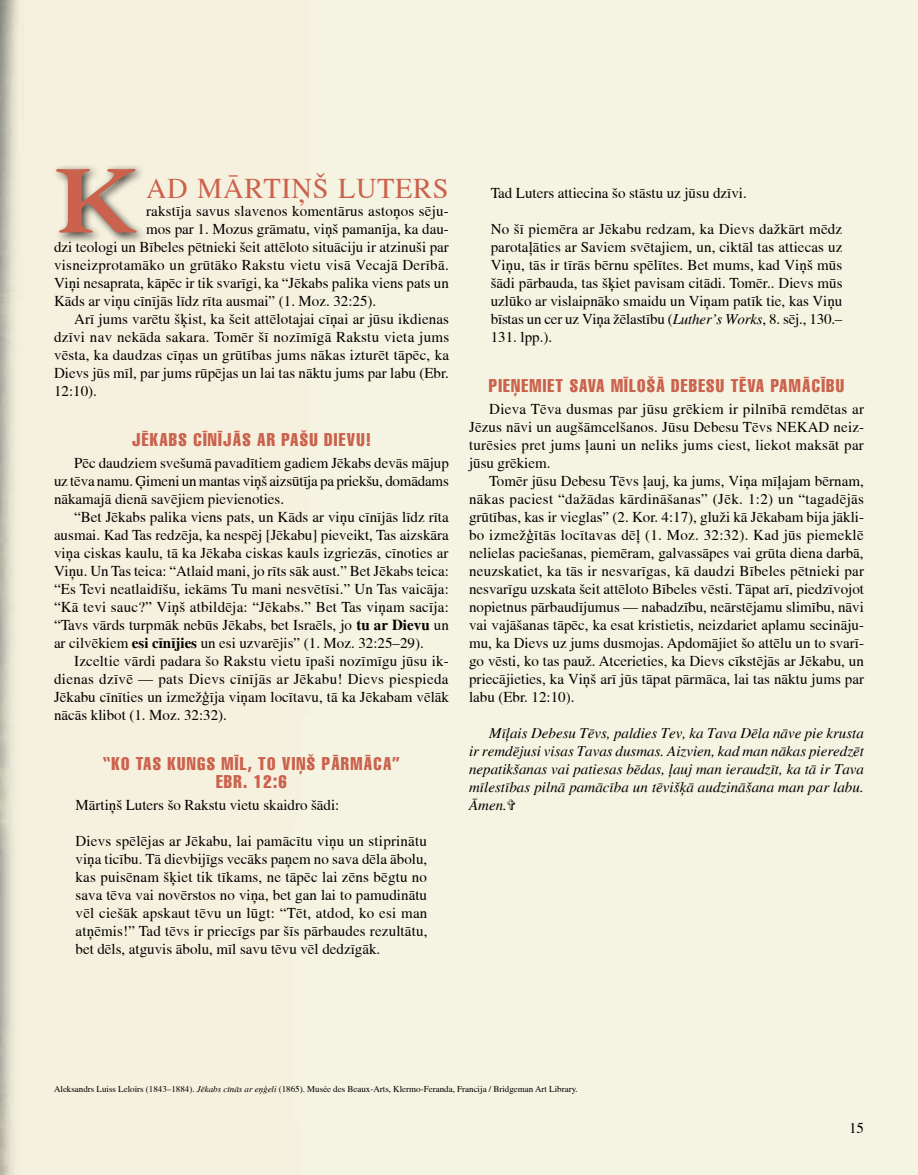
<style>
.page{position:relative;width:918px;height:1175px;background:#fff}
.page>*{position:absolute;margin:0;border:0;box-sizing:border-box;transform-origin:0 0}
.t1{font:700 90px "Rim Goudy";color:#cb624d;scale:1.25 1}
.t2{font:28.5px "Rim Times";letter-spacing:.02em;color:#cb624d}
.t3{font:18px/18px "Rim Helvetica Compr";letter-spacing:.07em;color:#cb624d;text-align:center}
.t4{font:15px/18px "Rim Times";color:#000;text-align:justify}
.t5{font:italic 15px/18px "Rim Times";letter-spacing:.005em;color:#000;text-align:justify}
.t6{font:15px "Rim Times";letter-spacing:.02em;color:#000}
.t7{font:9px "Rim Times";color:#000}
.s1{font-weight:700}
.s2{font-style:italic}
</style>
<div class="page">
<div style="left:51px;top:164px;width:221px;height:151px;background:#000;opacity:.75"></div>
<svg style="left:508px;top:799px;width:7px;height:11px"></svg>
<h1 class="t1" style="left:56px;top:147px;width:66px">K</h1>
<h2 class="t2" style="left:146px;top:173px;width:304px">AD MÂRTIÒÐ LUTERS</h2>
<p class="t4" style="left:146px;top:202px;width:304px">rakstîja savus slavenos komentârus astoòos sçju-</p>
<p class="t4" style="left:146px;top:220px;width:304px">mos par 1. Mozus grâmatu, viòð pamanîja, ka dau-</p>
<p class="t4" style="left:54px;top:238px;width:396px">dzi teologi un Bîbeles pçtnieki ðeit attçloto situâciju ir atzinuði par</p>
<p class="t6" style="left:54px;top:257px;width:396px">visneizprotamâko un grûtâko Rakstu vietu visâ Vecajâ Derîbâ.</p>
<p class="t4" style="left:54px;top:274px;width:396px">Viòi nesaprata, kâpçc ir tik svarîgi, ka “Jçkabs palika viens pats un</p>
<p class="t4" style="left:54px;top:292px;width:324px">Kâds ar viòu cînîjâs lîdz rîta ausmai” (1. Moz. 32:25).</p>
<p class="t4" style="left:74px;top:310px;width:376px">Arî jums varçtu ðíist, ka ðeit attçlotajai cîòai ar jûsu ikdienas</p>
<p class="t6" style="left:54px;top:329px;width:397px">dzîvi nav nekâda sakara. Tomçr ðî nozîmîgâ Rakstu vieta jums</p>
<p class="t4" style="left:54px;top:346px;width:397px">vçsta, ka daudzas cîòas un grûtîbas jums nâkas izturçt tâpçc, ka</p>
<p class="t4" style="left:54px;top:364px;width:396px">Dievs jûs mîl, par jums rûpçjas un lai tas nâktu jums par labu (Ebr.</p>
<p class="t4" style="left:54px;top:382px;width:44px">12:10).</p>
<p class="t3" style="left:132px;top:431px;width:240px">JÇKABS CÎNÎJÂS AR PAÐU DIEVU!</p>
<p class="t4" style="left:54px;top:454px;width:396px;text-indent:20px">Pçc daudziem sveðumâ pavadîtiem gadiem Jçkabs devâs mâjup uz tçva namu. Ìimeni un mantas viòð aizsûtîja pa priekðu, domâdams nâkamajâ dienâ savçjiem pievienoties.</p>
<p class="t4" style="left:54px;top:508px;width:397px;text-indent:20px">“Bet Jçkabs palika viens pats, un Kâds ar viòu cînîjâs lîdz rîta ausmai. Kad Tas redzçja, ka nespçj [Jçkabu] pieveikt, Tas aizskâra viòa ciskas kaulu, tâ ka Jçkaba ciskas kauls izgriezâs, cînoties ar Viòu. Un Tas teica: “Atlaid mani, jo rîts sâk aust.” Bet Jçkabs teica: “Es Tevi neatlaidîðu, iekâms Tu mani nesvçtîsi.” Un Tas vaicâja: “Kâ tevi sauc?” Viòð atbildçja: “Jçkabs.” Bet Tas viòam sacîja: “Tavs vârds turpmâk nebûs Jçkabs, bet Israçls, jo <span class="s1">tu ar Dievu</span> un ar cilvçkiem <span class="s1">esi cînîjies</span> un esi uzvarçjis” (1. Moz. 32:25–29).</p>
<p class="t4" style="left:54px;top:652px;width:397px;text-indent:20px">Izceltie vârdi padara ðo Rakstu vietu îpaði nozîmîgu jûsu ik&shy;dienas dzîvç — pats Dievs cînîjâs ar Jçkabu! Dievs piespieda Jçkabu cînîties un izmeþìîja viòam locîtavu, tâ ka Jçkabam vçlâk nâcâs klibot (1. Moz. 32:32).</p>
<p class="t3" style="left:103px;top:755px;width:299px">“KO TAS KUNGS MÎL, TO VIÒÐ PÂRMÂCA”<br>EBR. 12:6</p>
<p class="t4" style="left:76px;top:796px;width:265px">Mârtiòð Luters ðo Rakstu vietu skaidro ðâdi:</p>
<p class="t4" style="left:76px;top:832px;width:353px">Dievs spçlçjas ar Jçkabu, lai pamâcîtu viòu un stiprinâtu viòa ticîbu. Tâ dievbijîgs vecâks paòem no sava dçla âbolu, kas puisçnam ðíiet tik tîkams, ne tâpçc lai zçns bçgtu no sava tçva vai novçrstos no viòa, bet gan lai to pamudinâtu vçl cieðâk apskaut tçvu un lûgt: “Tçt, atdod, ko esi man atòçmis!” Tad tçvs ir priecîgs par ðîs pârbaudes rezultâtu, bet dçls, atguvis âbolu, mîl savu tçvu vçl dedzîgâk.</p>
<p class="t4" style="left:491px;top:184px;width:258px">Tad Luters attiecina ðo stâstu uz jûsu dzîvi.</p>
<p class="t4" style="left:491px;top:220px;width:353px">No ðî piemçra ar Jçkabu redzam, ka Dievs daþkârt mçdz parotaïâties ar Saviem svçtajiem, un, ciktâl tas attiecas uz Viòu, tâs ir tîrâs bçrnu spçlîtes. Bet mums, kad Viòð mûs ðâdi pârbauda, tas ðíiet pavisam citâdi. Tomçr.. Dievs mûs uzlûko ar vislaipnâko smaidu un Viòam patîk tie, kas Viòu bîstas un cer uz Viòa þçlastîbu (<span class="s2">Luther’s Works</span>, 8. sçj., 130.– 131. lpp.).</p>
<p class="t3" style="left:489px;top:377px;width:357px">PIEÒEMIET SAVA MÎLOÐÂ DEBESU TÇVA PAMÂCÎBU</p>
<p class="t4" style="left:469px;top:400px;width:397px;text-indent:20px">Dieva Tçva dusmas par jûsu grçkiem ir pilnîbâ remdçtas ar Jçzus nâvi un augðâmcelðanos. Jûsu Debesu Tçvs NEKAD neiz&shy;turçsies pret jums ïauni un neliks jums ciest, liekot maksât par jûsu grçkiem.</p>
<p class="t4" style="left:469px;top:472px;width:397px;text-indent:20px">Tomçr jûsu Debesu Tçvs ïauj, ka jums, Viòa mîïajam bçrnam, nâkas paciest “daþâdas kârdinâðanas” (Jçk. 1:2) un “tagadçjâs grûtîbas, kas ir vieglas” (2. Kor. 4:17), gluþi kâ Jçkabam bija jâkli&shy;bo izmeþìîtâs locîtavas dçï (1. Moz. 32:32). Kad jûs piemeklç nelielas pacieðanas, piemçram, galvassâpes vai grûta diena darbâ, neuzskatiet, ka tâs ir nesvarîgas, kâ daudzi Bîbeles pçtnieki par nesvarîgu uzskata ðeit attçloto Bîbeles vçsti. Tâpat arî, piedzîvojot nopietnus pârbaudîjumus — nabadzîbu, neârstçjamu slimîbu, nâvi vai vajâðanas tâpçc, ka esat kristietis, neizdariet aplamu secinâju&shy;mu, ka Dievs uz jums dusmojas. Apdomâjiet ðo attçlu un to svarî&shy;go vçsti, ko tas pauþ. Atcerieties, ka Dievs cîkstçjâs ar Jçkabu, un priecâjieties, ka Viòð arî jûs tâpat pârmâca, lai tas nâktu jums par labu (Ebr. 12:10).</p>
<p class="t5" style="left:469px;top:724px;width:396px;text-indent:20px">Mîïais Debesu Tçvs, paldies Tev, ka Tava Dçla nâve pie krusta ir remdçjusi visas Tavas dusmas. Aizvien, kad man nâkas pieredzçt nepatikðanas vai patiesas bçdas, ïauj man ieraudzît, ka tâ ir Tava mîlestîbas pilnâ pamâcîba un tçviðíâ audzinâðana man par labu.<br>Âmen.</p>
<p class="t7" style="left:54px;top:1084px;width:525px">Aleksandrs Luiss Leloîrs (1843–1884). <span class="s2">Jçkabs cînâs ar eòìeli</span> (1865). Musée des Beaux-Arts, Klermo-Feranda, Francija / Bridgeman Art Library.</p>
<p class="t4" style="left:849px;top:1119px;width:16px">15</p>
</div>
